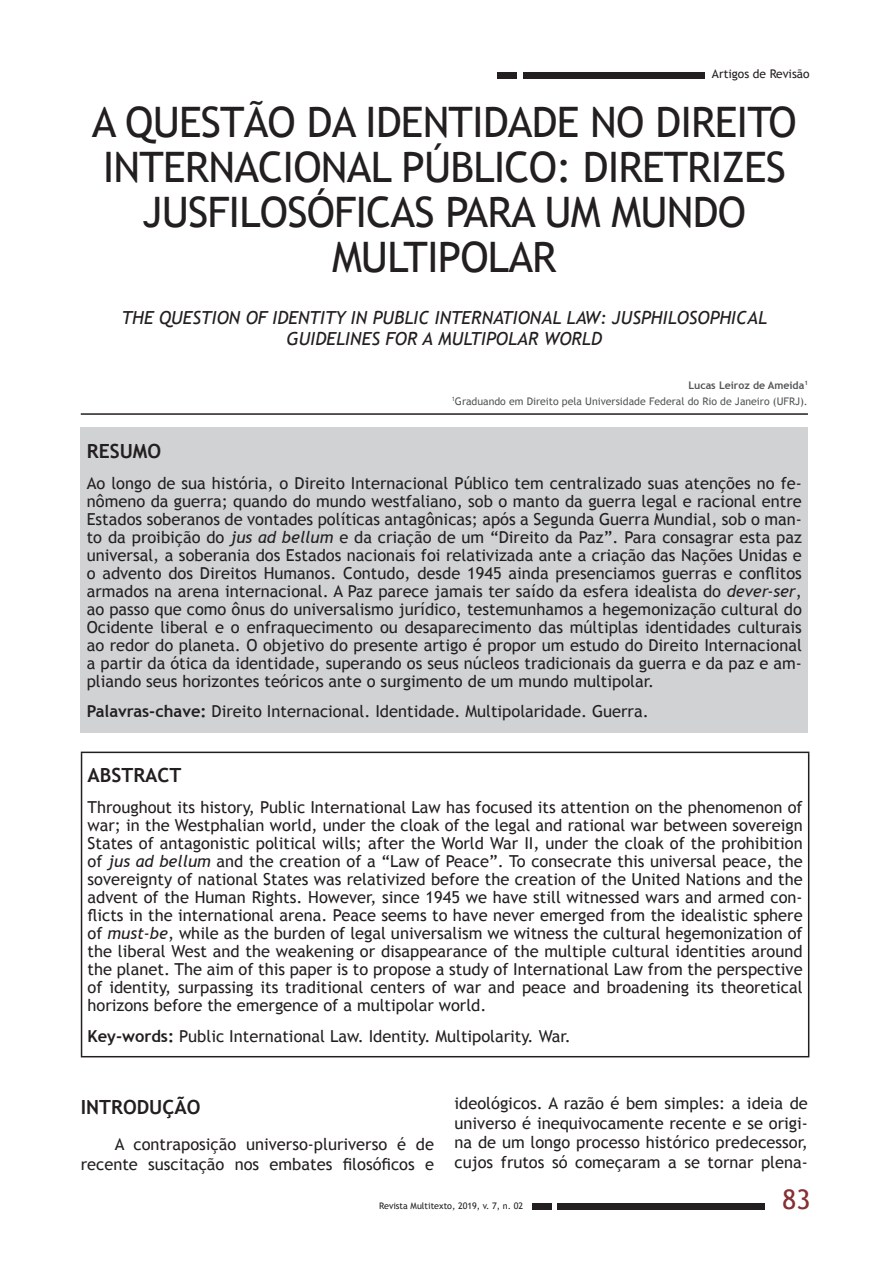
<style>
.page{position:relative;width:893px;height:1263px;background:#fff}
.page>*{position:absolute;margin:0;border:0;box-sizing:border-box;transform-origin:0 0}
.t1{font:42px/45px "Trebuchet MS";letter-spacing:-.02em;color:#231f20;text-align:center}
.t2{font:27px "Trebuchet MS";color:#863034}
.t3{font:700 19.5px "Trebuchet MS";color:#231f20}
.t4{font:italic 18px/21.6px "Trebuchet MS";color:#231f20;text-align:center}
.t5{font:16.5px/18px "Trebuchet MS";color:#231f20;text-align:justify}
.t6{font:12px "Trebuchet MS";color:#231f20}
.t7{font:10.5px/16.2px "Trebuchet MS";color:#545557;text-align:right}
.t8{font:9px "Trebuchet MS";color:#231f20}
.s1{font-weight:700}
.s2{font-style:italic}
</style>
<div class="page">
<div style="left:523px;top:72px;width:182px;height:7px;background:#231f20"></div>
<div style="left:497px;top:72px;width:20px;height:7px;background:#231f20"></div>
<div style="left:557px;top:1203px;width:208px;height:6px;background:#231f20"></div>
<div style="left:532px;top:1203px;width:19px;height:6px;background:#231f20"></div>
<hr style="left:81px;top:413px;width:727px;height:2px;background:#231f20">
<div style="left:81px;top:428px;width:727px;height:305px;background:#d1d2d4"></div>
<hr style="left:81px;top:752px;width:728px;height:1px;background:#231f20">
<hr style="left:81px;top:753px;width:1px;height:303px;background:#231f20">
<hr style="left:808px;top:753px;width:1px;height:303px;background:#231f20">
<hr style="left:81px;top:1056px;width:728px;height:1px;background:#231f20">
<p class="t6" style="left:712px;top:67px;width:99px">Artigos de Revisão</p>
<h1 class="t1" style="left:92px;top:100px;width:707px">A QUESTÃO DA IDENTIDADE NO DIREITO<br>INTERNACIONAL PÚBLICO: DIRETRIZES<br>JUSFILOSÓFICAS PARA UM MUNDO<br>MULTIPOLAR</h1>
<p class="t4" style="left:122px;top:307px;width:647px">THE QUESTION OF IDENTITY IN PUBLIC INTERNATIONAL LAW: JUSPHILOSOPHICAL<br>GUIDELINES FOR A MULTIPOLAR WORLD</p>
<p class="t7" style="left:452px;top:377px;width:358px"><span class="s1">Lucas Leiroz de Ameida</span><sup>1<br></sup><sup>1</sup>Graduando em Direito pela Universidade Federal do Rio de Janeiro (UFRJ).</p>
<p class="t3" style="left:87px;top:439px;width:76px">RESUMO</p>
<p class="t5" style="left:87px;top:474px;width:717px">Ao longo de sua história, o Direito Internacional Público tem centralizado suas atenções no fe&shy;nômeno da guerra; quando do mundo westfaliano, sob o manto da guerra legal e racional entre Estados soberanos de vontades políticas antagônicas; após a Segunda Guerra Mundial, sob o man&shy;to da proibição do <span class="s2">jus ad bellum</span> e da criação de um “Direito da Paz”. Para consagrar esta paz universal, a soberania dos Estados nacionais foi relativizada ante a criação das Nações Unidas e o advento dos Direitos Humanos. Contudo, desde 1945 ainda presenciamos guerras e conflitos armados na arena internacional. A Paz parece jamais ter saído da esfera idealista do <span class="s2">dever-ser</span>, ao passo que como ônus do universalismo jurídico, testemunhamos a hegemonização cultural do Ocidente liberal e o enfraquecimento ou desaparecimento das múltiplas identidades culturais ao redor do planeta. O objetivo do presente artigo é propor um estudo do Direito Internacional a partir da ótica da identidade, superando os seus núcleos tradicionais da guerra e da paz e am&shy;pliando seus horizontes teóricos ante o surgimento de um mundo multipolar.</p>
<p class="t5" style="left:87px;top:703px;width:563px"><span class="s1">Palavras-chave:</span> Direito Internacional. Identidade. Multipolaridade. Guerra.</p>
<p class="t3" style="left:88px;top:763px;width:95px">ABSTRACT</p>
<p class="t5" style="left:88px;top:798px;width:717px">Throughout its history, Public International Law has focused its attention on the phenomenon of war; in the Westphalian world, under the cloak of the legal and rational war between sovereign States of antagonistic political wills; after the World War II, under the cloak of the prohibition of <span class="s2">jus ad bellum</span> and the creation of a “Law of Peace”. To consecrate this universal peace, the sovereignty of national States was relativized before the creation of the United Nations and the advent of the Human Rights. However, since 1945 we have still witnessed wars and armed con&shy;flicts in the international arena. Peace seems to have never emerged from the idealistic sphere of <span class="s2">must-be</span>, while as the burden of legal universalism we witness the cultural hegemonization of the liberal West and the weakening or disappearance of the multiple cultural identities around the planet. The aim of this paper is to propose a study of International Law from the perspective of identity, surpassing its traditional centers of war and peace and broadening its theoretical horizons before the emergence of a multipolar world.</p>
<p class="t5" style="left:88px;top:1027px;width:485px"><span class="s1">Key-words:</span> Public International Law. Identity. Multipolarity. War.</p>
<p class="t3" style="left:81px;top:1094px;width:121px">INTRODUÇÃO</p>
<p class="t5" style="left:81px;top:1135px;width:355px;line-height:19.5px;text-align:right">A contraposição universo-pluriverso é de recente suscitação nos embates filosóficos e</p>
<p class="t5" style="left:455px;top:1094px;width:355px;line-height:19.5px">ideológicos. A razão é bem simples: a ideia de universo é inequivocamente recente e se origi&shy;na de um longo processo histórico predecessor, cujos frutos só começaram a se tornar plena-</p>
<p class="t8" style="left:379px;top:1200px;width:146px">Revista Multitexto, 2019, v. 7, n. 02</p>
<h2 class="t2" style="left:782px;top:1183px;width:30px">83</h2>
</div>
